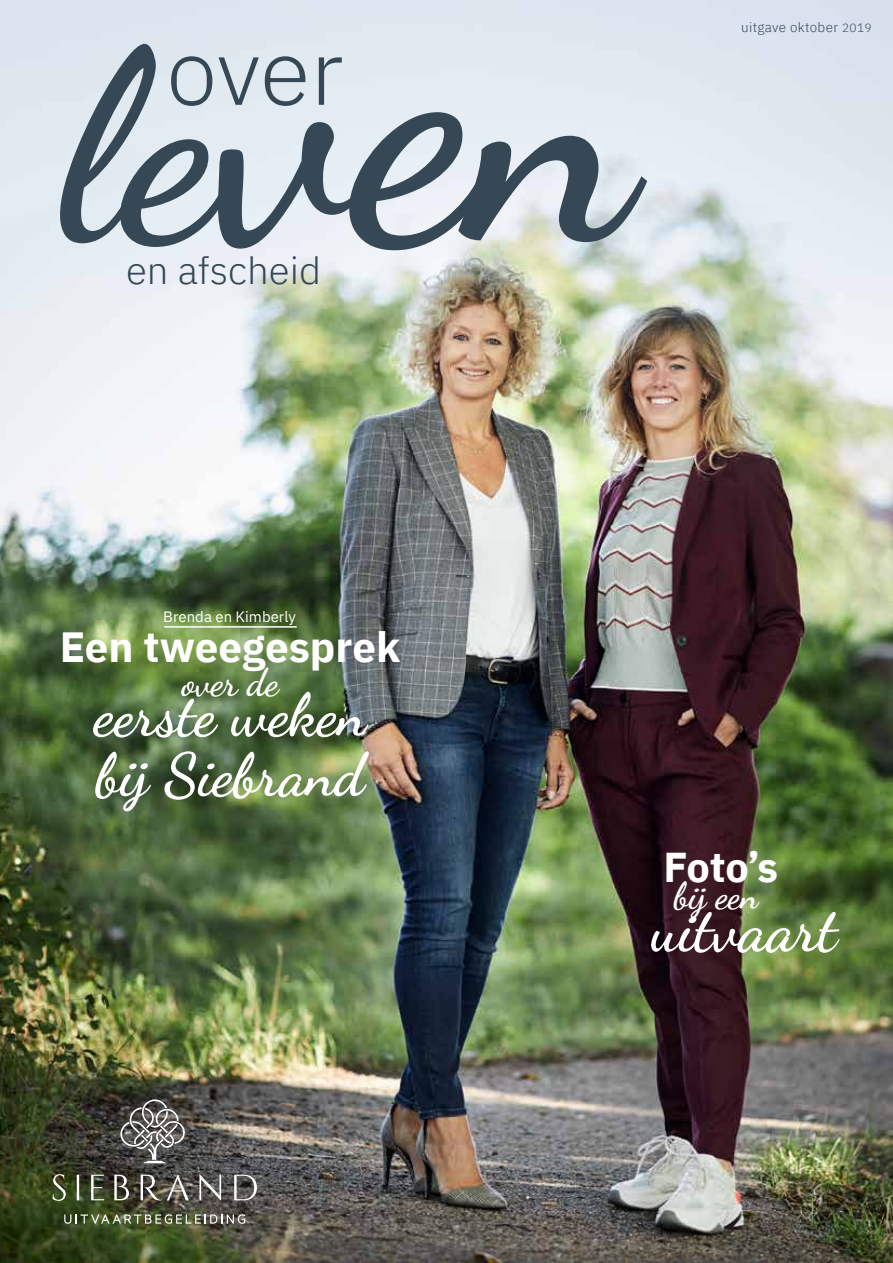
<style>
.page{position:relative;width:893px;height:1263px;background:#fff}
.page>*{position:absolute;margin:0;border:0;box-sizing:border-box;transform-origin:0 0}
.t1{font:700 340.8px "Dancing Script";color:#364755}
.t2{font:300 92.55px "IBM Plex Sans";color:#364755}
.t3{font:700 63.6px "Dancing Script";color:#fff}
.t4{font:700 60px/60px "Dancing Script";color:#fff}
.t5{font:700 42.15px "IBM Plex Sans";color:#fff}
.t6{font:700 41.55px "IBM Plex Sans";color:#fff}
.t7{font:300 37.8px "IBM Plex Sans";color:#364755}
.t8{font:700 37.5px "Dancing Script";color:#fff}
.t9{font:700 36.6px "Dancing Script";color:#fff}
.t10{font:15px "IBM Plex Sans";color:#fff}
.t11{font:300 13.5px "IBM Plex Sans";letter-spacing:.025em;color:#364755}
.s1{font-size:265.8px}
.s2{font-size:12px}
</style>
<div class="page">
<img style="left:0;top:0;width:893px;height:1263px">
<hr style="left:164px;top:626px;width:133px;height:2px;background:#fff">
<svg style="left:91px;top:1175px;width:13px;height:25px"></svg>
<svg style="left:199px;top:1174px;width:22px;height:27px"></svg>
<svg style="left:141px;top:1175px;width:20px;height:25px"></svg>
<svg style="left:234px;top:1175px;width:23px;height:25px"></svg>
<svg style="left:167px;top:1174px;width:22px;height:26px"></svg>
<hr style="left:77px;top:1175px;width:2px;height:25px;background:#fff">
<svg style="left:114px;top:1175px;width:15px;height:25px"></svg>
<svg style="left:53px;top:1174px;width:13px;height:27px"></svg>
<svg style="left:120px;top:1099px;width:65px;height:64px;background:#6c6a67"></svg>
<svg style="left:64px;top:1214px;width:181px;height:10px;background:#767d64"></svg>
<h1 class="t1" style="left:60px;top:-138px;width:574px"><span class="s1">le</span>ven</h1>
<h2 class="t2" style="left:166px;top:2px;width:178px">over</h2>
<p class="t7" style="left:126px;top:242px;width:197px">en afscheid</p>
<p class="t11" style="left:741px;top:17px;width:132px">uitgave oktober <span class="s2">2019</span></p>
<p class="t10" style="left:163px;top:605px;width:134px">Brenda en Kimberly</p>
<p class="t5" style="left:60px;top:613px;width:342px">Een tweegesprek</p>
<p class="t4" style="left:94px;top:681px;width:273px">eerste weken bij Siebrand</p>
<p class="t8" style="left:182px;top:653px;width:98px">over de</p>
<p class="t6" style="left:664px;top:834px;width:116px">Foto’s</p>
<p class="t3" style="left:651px;top:880px;width:187px">uitvaart</p>
<p class="t9" style="left:674px;top:868px;width:86px">bij een</p>
</div>
